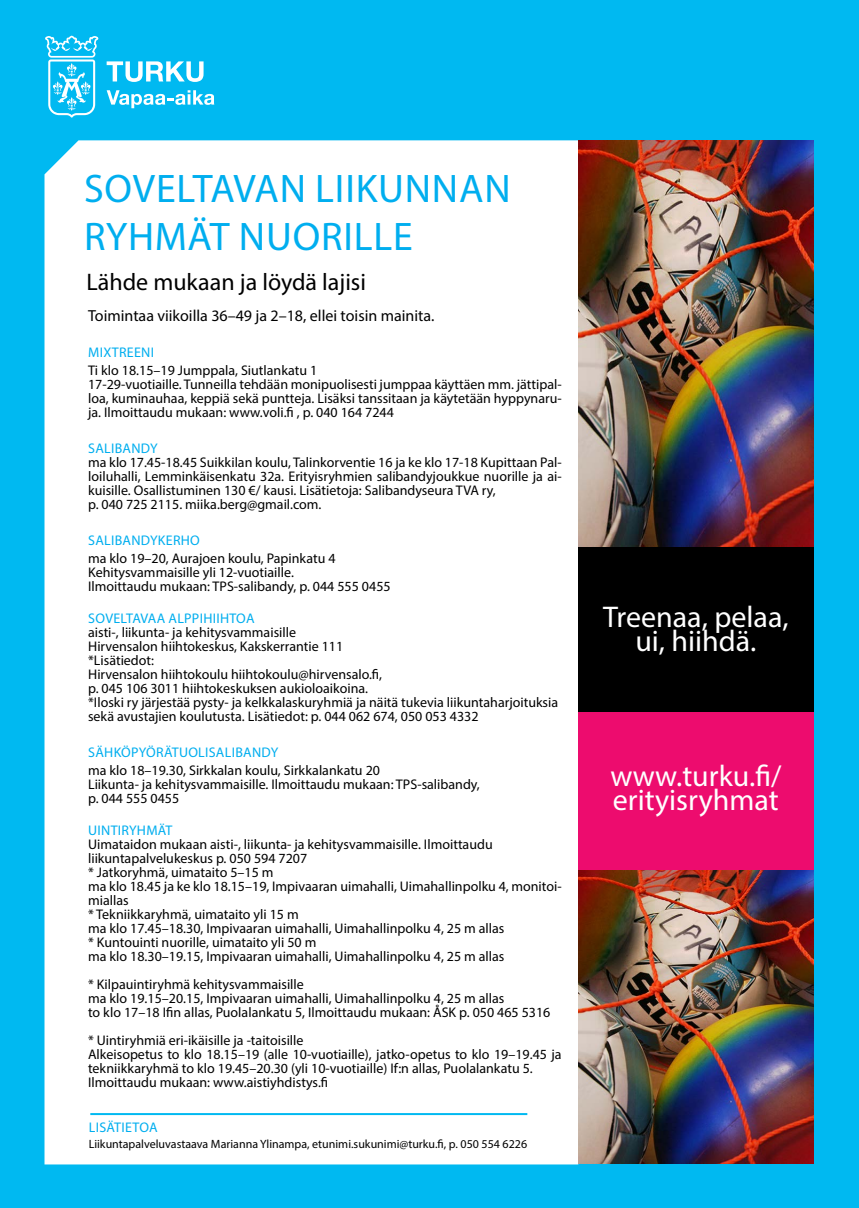
<style>
.page{position:relative;width:859px;height:1208px;background:#00b9f1}
.page>*{position:absolute;margin:0;border:0;box-sizing:border-box;transform-origin:0 0}
.t1{font:40px/48px "Myriad Pro";letter-spacing:.02em;color:#00aeef}
.t2{font:30px/24px "Myriad Pro";color:#fff}
.t3{font:24px "Myriad Pro";color:#000}
.t4{font:16px "Myriad Pro";color:#000}
.t5{font:14px/14px "Myriad Pro";color:#000}
.t6{font:14px "Myriad Pro";letter-spacing:.02em;color:#00aeef}
.t7{font:12px "Myriad Pro";color:#000}
</style>
<div class="page">
<div style="left:45px;top:140px;width:533px;height:1024px;background:#fff"></div>
<div style="left:97px;top:379px;width:683px;height:6px;background:#fff"></div>
<div style="left:578px;top:707px;width:235px;height:163px;background:#ed0c6e"></div>
<img style="left:578px;top:870px;width:235px;height:293px">
<hr style="left:90px;top:1113px;width:437px;height:2px;background:#00b9f1">
<div style="left:578px;top:537px;width:235px;height:175px;background:#000"></div>
<img style="left:578px;top:140px;width:235px;height:406px">
<svg style="left:45px;top:36px;width:53px;height:82px"></svg>
<svg style="left:107px;top:61px;width:97px;height:21px"></svg>
<svg style="left:107px;top:90px;width:107px;height:18px"></svg>
<h1 class="t1" style="left:84px;top:164px;width:428px">SOVELTAVAN LIIKUNNAN<br>RYHMÄT NUORILLE</h1>
<h3 class="t3" style="left:87px;top:267px;width:281px">Lähde mukaan ja löydä lajisi</h3>
<p class="t4" style="left:88px;top:305px;width:348px">Toimintaa viikoilla 36–49 ja 2–18, ellei toisin mainita.</p>
<p class="t6" style="left:88px;top:343px;width:67px">MIXTREENI</p>
<p class="t5" style="left:88px;top:363px;width:475px">Ti klo 18.15–19 Jumppala, Siutlankatu 1<br>17-29-vuotiaille. Tunneilla tehdään monipuolisesti jumppaa käyttäen mm. jättipal&shy;loa, kuminauhaa, keppiä sekä puntteja. Lisäksi tanssitaan ja käytetään hyppynaru&shy;ja. Ilmoittaudu mukaan: www.voli.fi , p. 040 164 7244</p>
<p class="t6" style="left:88px;top:439px;width:71px">SALIBANDY</p>
<p class="t5" style="left:88px;top:455px;width:475px">ma klo 17.45-18.45 Suikkilan koulu, Talinkorventie 16 ja ke klo 17-18 Kupittaan Pal&shy;loiluhalli, Lemminkäisenkatu 32a. Erityisryhmien salibandyjoukkue nuorille ja ai&shy;kuisille. Osallistuminen 130 €/ kausi. Lisätietoja: Salibandyseura TVA ry,<br>p. 040 725 2115. miika.berg@gmail.com.</p>
<p class="t6" style="left:88px;top:531px;width:113px">SALIBANDYKERHO</p>
<p class="t5" style="left:88px;top:551px;width:304px">ma klo 19–20, Aurajoen koulu, Papinkatu 4<br>Kehitysvammaisille yli 12-vuotiaille.<br>Ilmoittaudu mukaan: TPS-salibandy, p. 044 555 0455</p>
<p class="t6" style="left:88px;top:609px;width:168px">SOVELTAVAA ALPPIHIIHTOA</p>
<p class="t5" style="left:88px;top:625px;width:472px">aisti-, liikunta- ja kehitysvammaisille<br>Hirvensalon hiihtokeskus, Kakskerrantie 111<br>*Lisätiedot:<br>Hirvensalon hiihtokoulu hiihtokoulu@hirvensalo.fi,<br>p. 045 106 3011 hiihtokeskuksen aukioloaikoina.<br>*Iloski ry järjestää pysty- ja kelkkalaskuryhmiä ja näitä tukevia liikuntaharjoituksia sekä avustajien koulutusta. Lisätiedot: p. 044 062 674, 050 053 4332</p>
<p class="t6" style="left:88px;top:743px;width:192px">SÄHKÖPYÖRÄTUOLISALIBANDY</p>
<p class="t5" style="left:88px;top:763px;width:393px">ma klo 18–19.30, Sirkkalan koulu, Sirkkalankatu 20<br>Liikunta- ja kehitysvammaisille. Ilmoittaudu mukaan: TPS-salibandy, p. 044 555 0455</p>
<p class="t6" style="left:88px;top:821px;width:86px">UINTIRYHMÄT</p>
<p class="t5" style="left:88px;top:837px;width:475px">Uimataidon mukaan aisti-, liikunta- ja kehitysvammaisille. Ilmoittaudu liikuntapalvelukeskus p. 050 594 7207<br>* Jatkoryhmä, uimataito 5–15 m<br>ma klo 18.45 ja ke klo 18.15–19, Impivaaran uimahalli, Uimahallinpolku 4, monitoi&shy;miallas<br>* Tekniikkaryhmä, uimataito yli 15 m<br>ma klo 17.45–18.30, Impivaaran uimahalli, Uimahallinpolku 4, 25 m allas<br>* Kuntouinti nuorille, uimataito yli 50 m<br>ma klo 18.30–19.15, Impivaaran uimahalli, Uimahallinpolku 4, 25 m allas</p>
<p class="t5" style="left:88px;top:977px;width:464px">* Kilpauintiryhmä kehitysvammaisille<br>ma klo 19.15–20.15, Impivaaran uimahalli, Uimahallinpolku 4, 25 m allas<br>to klo 17–18 Ifin allas, Puolalankatu 5, Ilmoittaudu mukaan: ÅSK p. 050 465 5316</p>
<p class="t5" style="left:88px;top:1033px;width:475px">* Uintiryhmiä eri-ikäisille ja -taitoisille<br>Alkeisopetus to klo 18.15–19 (alle 10-vuotiaille), jatko-opetus to klo 19–19.45 ja tekniikkaryhmä to klo 19.45–20.30 (yli 10-vuotiaille) If:n allas, Puolalankatu 5.<br>Ilmoittaudu mukaan: www.aistiyhdistys.fi</p>
<p class="t6" style="left:89px;top:1118px;width:70px">LISÄTIETOA</p>
<p class="t7" style="left:89px;top:1136px;width:440px">Liikuntapalveluvastaava Marianna Ylinampa, etunimi.sukunimi@turku.fi, p. 050 554 6226</p>
<h2 class="t2" style="left:603px;top:604px;width:187px;text-align:center">Treenaa, pelaa, ui, hiihdä.</h2>
<h2 class="t2" style="left:610px;top:763px;width:173px">www.turku.fi/ erityisryhmat</h2>
</div>
